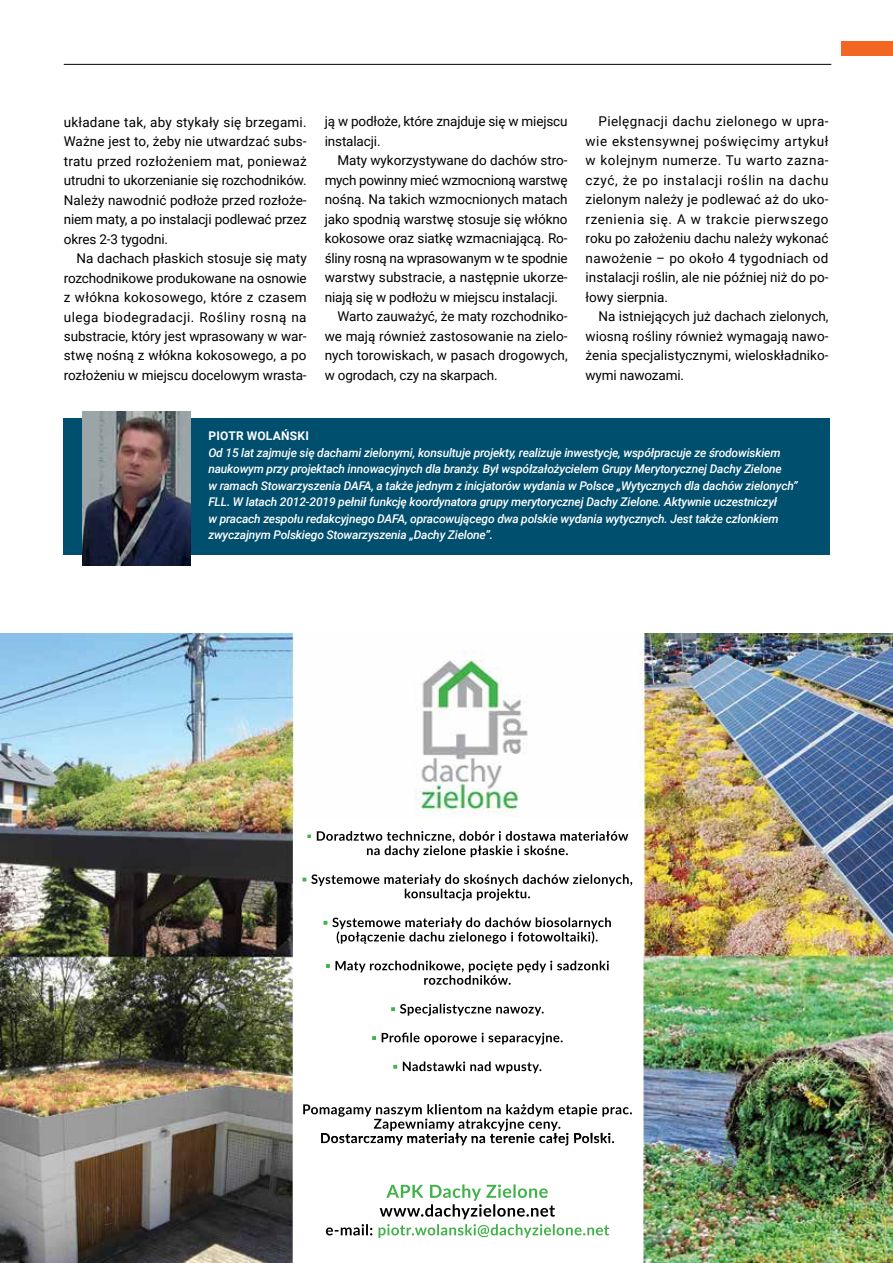
<style>
.page{position:relative;width:893px;height:1263px;background:#fff}
.page>*{position:absolute;margin:0;border:0;box-sizing:border-box;transform-origin:0 0}
.t1{font:13.5px/19.5px "Roboto";letter-spacing:-.005em;color:#000;text-align:justify}
.t2{font:italic 500 12px/16.5px "Roboto";letter-spacing:-.015em;color:#fff}
.t3{font:700 12px "Roboto";letter-spacing:.02em;color:#fff}
</style>
<div class="page">
<hr style="left:64px;top:64px;width:767px;height:1px;background:#000">
<div style="left:842px;top:41px;width:51px;height:14px;background:#f26522"></div>
<div style="left:63px;top:419px;width:767px;height:136px;background:#004f6e"></div>
<img style="left:83px;top:411px;width:107px;height:154px">
<img style="left:0;top:634px;width:893px;height:629px">
<img style="left:294px;top:818px;width:348px;height:445px">
<p class="t1" style="left:64px;top:111px;width:244px">układane tak, aby stykały się brzegami.<br>Ważne jest to, żeby nie utwardzać subs&shy;tratu przed rozłożeniem mat, ponieważ utrudni to ukorzenianie się rozchodników.<br>Należy nawodnić podłoże przed rozłoże&shy;niem maty, a po instalacji podlewać przez okres 2-3 tygodni.</p>
<p class="t1" style="left:64px;top:248px;width:244px;text-indent:13px">Na dachach płaskich stosuje się maty rozchodnikowe produkowane na osnowie z włókna kokosowego, które z czasem ulega biodegradacji. Rośliny rosną na substracie, który jest wprasowany w war&shy;stwę nośną z włókna kokosowego, a po rozłożeniu w miejscu docelowym wrasta-</p>
<p class="t1" style="left:325px;top:111px;width:244px">ją w podłoże, które znajduje się w miejscu instalacji.</p>
<p class="t1" style="left:337px;top:150px;width:232px">Maty wykorzystywane do dachów stro-</p>
<p class="t1" style="left:325px;top:170px;width:244px">mych powinny mieć wzmocnioną warstwę</p>
<p class="t1" style="left:325px;top:189px;width:244px">nośną. Na takich wzmocnionych matach</p>
<p class="t1" style="left:325px;top:209px;width:244px">jako spodnią warstwę stosuje się włókno</p>
<p class="t1" style="left:325px;top:228px;width:244px">kokosowe oraz siatkę wzmacniającą. Ro-</p>
<p class="t1" style="left:325px;top:248px;width:244px">śliny rosną na wprasowanym w te spodnie</p>
<p class="t1" style="left:325px;top:267px;width:244px">warstwy substracie, a następnie ukorze-</p>
<p class="t1" style="left:325px;top:287px;width:235px">niają się w podłożu w miejscu instalacji.</p>
<p class="t1" style="left:337px;top:306px;width:232px">Warto zauważyć, że maty rozchodniko-</p>
<p class="t1" style="left:325px;top:326px;width:244px">we mają również zastosowanie na zielo-</p>
<p class="t1" style="left:325px;top:345px;width:244px">nych torowiskach, w pasach drogowych,</p>
<p class="t1" style="left:325px;top:365px;width:174px">w ogrodach, czy na skarpach.</p>
<p class="t1" style="left:586px;top:111px;width:244px;text-indent:13px">Pielęgnacji dachu zielonego w upra&shy;wie ekstensywnej poświęcimy artykuł w kolejnym numerze. Tu warto zazna&shy;czyć, że po instalacji roślin na dachu zielonym należy je podlewać aż do uko&shy;rzenienia się. A w trakcie pierwszego roku po założeniu dachu należy wykonać nawożenie – po około 4 tygodniach od instalacji roślin, ale nie później niż do po&shy;łowy sierpnia.</p>
<p class="t1" style="left:586px;top:306px;width:244px;text-indent:13px">Na istniejących już dachach zielonych, wiosną rośliny również wymagają nawo&shy;żenia specjalistycznymi, wieloskładniko&shy;wymi nawozami.</p>
<p class="t3" style="left:209px;top:428px;width:102px">PIOTR WOLAŃSKI</p>
<p class="t2" style="left:208px;top:444px;width:591px">Od 15 lat zajmuje się dachami zielonymi, konsultuje projekty, realizuje inwestycje, współpracuje ze środowiskiem naukowym przy projektach innowacyjnych dla branży. Był współzałożycielem Grupy Merytorycznej Dachy Zielone<br>w ramach Stowarzyszenia DAFA, a także jednym z inicjatorów wydania w Polsce „Wytycznych dla dachów zielonych” FLL. W latach 2012-2019 pełnił funkcję koordynatora grupy merytorycznej Dachy Zielone. Aktywnie uczestniczył<br>w pracach zespołu redakcyjnego DAFA, opracowującego dwa polskie wydania wytycznych. Jest także członkiem zwyczajnym Polskiego Stowarzyszenia „Dachy Zielone”.</p>
</div>
